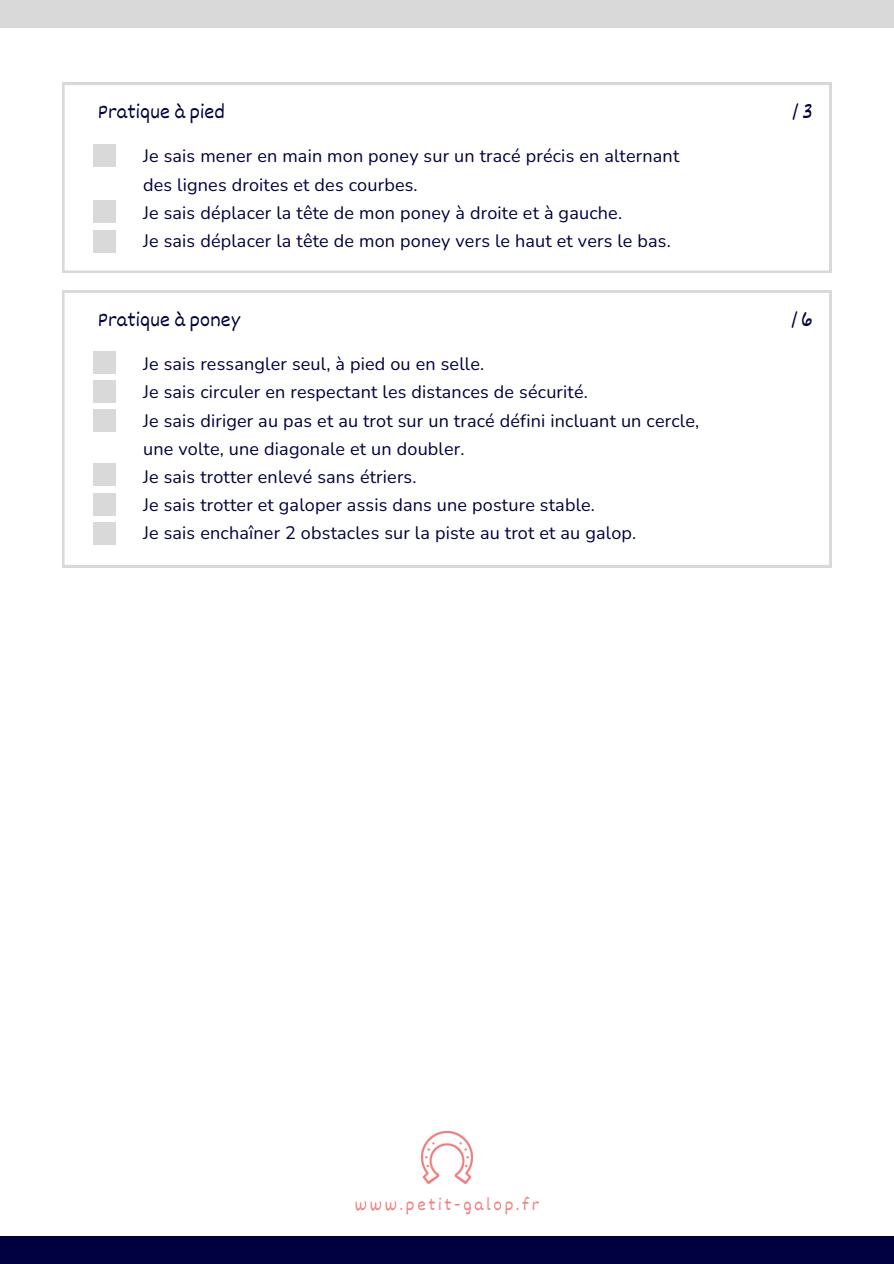
<style>
.page{position:relative;width:894px;height:1264px;background:#fff}
.page>*{position:absolute;margin:0;border:0;box-sizing:border-box;transform-origin:0 0}
.t1{font:21px "Dekko";letter-spacing:.01em;color:#00003f}
.t2{font:18px/28.2px "Nunito";letter-spacing:.01em;color:#00003f}
.t3{font:18px "Dekko";letter-spacing:.15em;color:#f08080}
</style>
<div class="page">
<div style="left:0;top:0;width:893px;height:27px;background:#d9d9d9"></div>
<div style="left:0;top:1236px;width:893px;height:27px;background:#00003f"></div>
<svg style="left:62px;top:83px;width:769px;height:190px"></svg>
<div style="left:94px;top:144px;width:22px;height:22px;background:#d9d9d9"></div>
<div style="left:94px;top:201px;width:22px;height:22px;background:#d9d9d9"></div>
<div style="left:94px;top:230px;width:22px;height:22px;background:#d9d9d9"></div>
<img style="left:421px;top:1131px;width:52px;height:52px">
<svg style="left:62px;top:291px;width:769px;height:276px"></svg>
<div style="left:94px;top:352px;width:22px;height:22px;background:#d9d9d9"></div>
<div style="left:94px;top:380px;width:22px;height:23px;background:#d9d9d9"></div>
<div style="left:94px;top:409px;width:22px;height:23px;background:#d9d9d9"></div>
<div style="left:94px;top:463px;width:22px;height:23px;background:#d9d9d9"></div>
<div style="left:94px;top:493px;width:22px;height:22px;background:#d9d9d9"></div>
<div style="left:94px;top:522px;width:22px;height:22px;background:#d9d9d9"></div>
<p class="t1" style="left:98px;top:99px;width:129px">Pratique à pied</p>
<h1 class="t2" style="left:143px;top:142px;width:537px">Je sais mener en main mon poney sur un tracé précis en alternant des lignes droites et des courbes.</h1>
<h1 class="t2" style="left:143px;top:199px;width:480px">Je sais déplacer la tête de mon poney à droite et à gauche.</h1>
<p class="t2" style="left:143px;top:227px;width:529px">Je sais déplacer la tête de mon poney vers le haut et vers le bas.</p>
<h1 class="t1" style="left:98px;top:306px;width:143px">Pratique à poney</h1>
<p class="t2" style="left:143px;top:350px;width:342px">Je sais ressangler seul, à pied ou en selle.</p>
<p class="t2" style="left:143px;top:378px;width:446px">Je sais circuler en respectant les distances de sécurité.</p>
<p class="t2" style="left:143px;top:406px;width:557px">Je sais diriger au pas et au trot sur un tracé défini incluant un cercle, une volte, une diagonale et un doubler.</p>
<p class="t2" style="left:143px;top:463px;width:275px">Je sais trotter enlevé sans étriers.</p>
<p class="t2" style="left:143px;top:491px;width:453px">Je sais trotter et galoper assis dans une posture stable.</p>
<p class="t2" style="left:143px;top:519px;width:494px">Je sais enchaîner 2 obstacles sur la piste au trot et au galop.</p>
<p class="t1" style="left:792px;top:99px;width:22px">/3</p>
<p class="t1" style="left:791px;top:306px;width:23px">/6</p>
<h1 class="t3" style="left:355px;top:1193px;width:185px">www.petit-galop.fr</h1>
</div>
